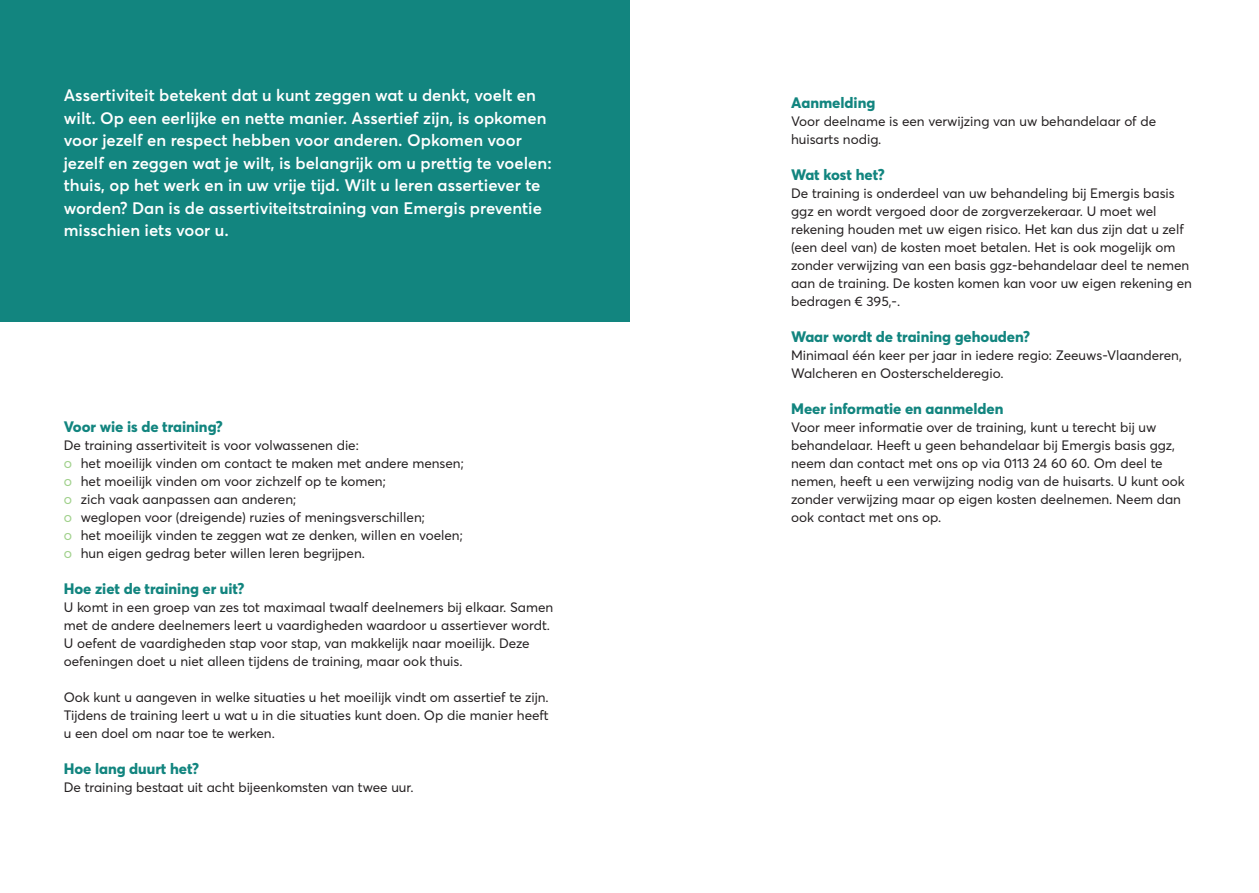
<style>
.page{position:relative;width:1259px;height:893px;background:#fff}
.page>*{position:absolute;margin:0;border:0;box-sizing:border-box;transform-origin:0 0}
.Inleiding{font:600 16.5px/22.5px "Averta";color:#fff}
.Tekst{font:800 15px "Averta";color:#12857f}
.Tekst-2{font:13.5px/18px "Averta";color:#231f20}
.s1{color:#9fd08a}
</style>
<div class="page">
<div style="left:0;top:0;width:629px;height:322px;background:#12857f"></div>
<p class="Inleiding" style="left:64px;top:83px;width:489px">Assertiviteit betekent dat u kunt zeggen wat u denkt, voelt en wilt. Op een eerlijke en nette manier. Assertief zijn, is opkomen voor jezelf en respect hebben voor anderen. Opkomen voor jezelf en zeggen wat je wilt, is belangrijk om u prettig te voelen: thuis, op het werk en in uw vrije tijd. Wilt u leren assertiever te worden? Dan is de assertiviteitstraining van Emergis preventie misschien iets voor u.</p>
<p class="Tekst" style="left:64px;top:416px;width:161px">Voor wie is de training?</p>
<p class="Tekst-2" style="left:64px;top:436px;width:296px">De training assertiviteit is voor volwassenen die:</p>
<p class="Tekst-2" style="left:64px;top:454px;width:401px"><span class="s1">0</span> het moeilijk vinden om contact te maken met andere mensen;</p>
<p class="Tekst-2" style="left:64px;top:472px;width:323px"><span class="s1">0</span> het moeilijk vinden om voor zichzelf op te komen;</p>
<p class="Tekst-2" style="left:64px;top:490px;width:234px"><span class="s1">0</span> zich vaak aanpassen aan anderen;</p>
<p class="Tekst-2" style="left:64px;top:508px;width:362px"><span class="s1">0</span> weglopen voor (dreigende) ruzies of meningsverschillen;</p>
<p class="Tekst-2" style="left:64px;top:526px;width:400px"><span class="s1">0</span> het moeilijk vinden te zeggen wat ze denken, willen en voelen;</p>
<p class="Tekst-2" style="left:64px;top:544px;width:303px"><span class="s1">0</span> hun eigen gedrag beter willen leren begrijpen.</p>
<p class="Tekst" style="left:64px;top:578px;width:182px">Hoe ziet de training er uit?</p>
<p class="Tekst-2" style="left:64px;top:598px;width:491px">U komt in een groep van zes tot maximaal twaalf deelnemers bij elkaar. Samen met de andere deelnemers leert u vaardigheden waardoor u assertiever wordt.<br>U oefent de vaardigheden stap voor stap, van makkelijk naar moeilijk. Deze oefeningen doet u niet alleen tijdens de training, maar ook thuis.</p>
<p class="Tekst-2" style="left:64px;top:688px;width:486px;text-align:justify">Ook kunt u aangeven in welke situaties u het moeilijk vindt om assertief te zijn.<br>Tijdens de training leert u wat u in die situaties kunt doen. Op die manier heeft u een doel om naar toe te werken.</p>
<p class="Tekst" style="left:64px;top:758px;width:137px">Hoe lang duurt het?</p>
<p class="Tekst-2" style="left:64px;top:778px;width:351px">De training bestaat uit acht bijeenkomsten van twee uur.</p>
<p class="Tekst" style="left:791px;top:92px;width:86px">Aanmelding</p>
<p class="Tekst-2" style="left:791px;top:112px;width:366px">Voor deelname is een verwijzing van uw behandelaar of de huisarts nodig.</p>
<p class="Tekst" style="left:791px;top:164px;width:95px">Wat kost het?</p>
<p class="Tekst-2" style="left:791px;top:184px;width:402px">De training is onderdeel van uw behandeling bij Emergis basis ggz en wordt vergoed door de zorgverzekeraar. U moet wel rekening houden met uw eigen risico. Het kan dus zijn dat u zelf (een deel van) de kosten moet betalen. Het is ook mogelijk om zonder verwijzing van een basis ggz-behandelaar deel te nemen aan de training. De kosten komen kan voor uw eigen rekening en bedragen € 395,-.</p>
<p class="Tekst" style="left:791px;top:326px;width:240px">Waar wordt de training gehouden?</p>
<p class="Tekst-2" style="left:791px;top:346px;width:392px">Minimaal één keer per jaar in iedere regio: Zeeuws-Vlaanderen,<br>Walcheren en Oosterschelderegio.</p>
<p class="Tekst" style="left:791px;top:398px;width:214px">Meer informatie en aanmelden</p>
<p class="Tekst-2" style="left:791px;top:418px;width:395px">Voor meer informatie over de training, kunt u terecht bij uw behandelaar. Heeft u geen behandelaar bij Emergis basis ggz, neem dan contact met ons op via 0113 24 60 60. Om deel te nemen, heeft u een verwijzing nodig van de huisarts. U kunt ook zonder verwijzing maar op eigen kosten deelnemen. Neem dan ook contact met ons op.</p>
</div>
